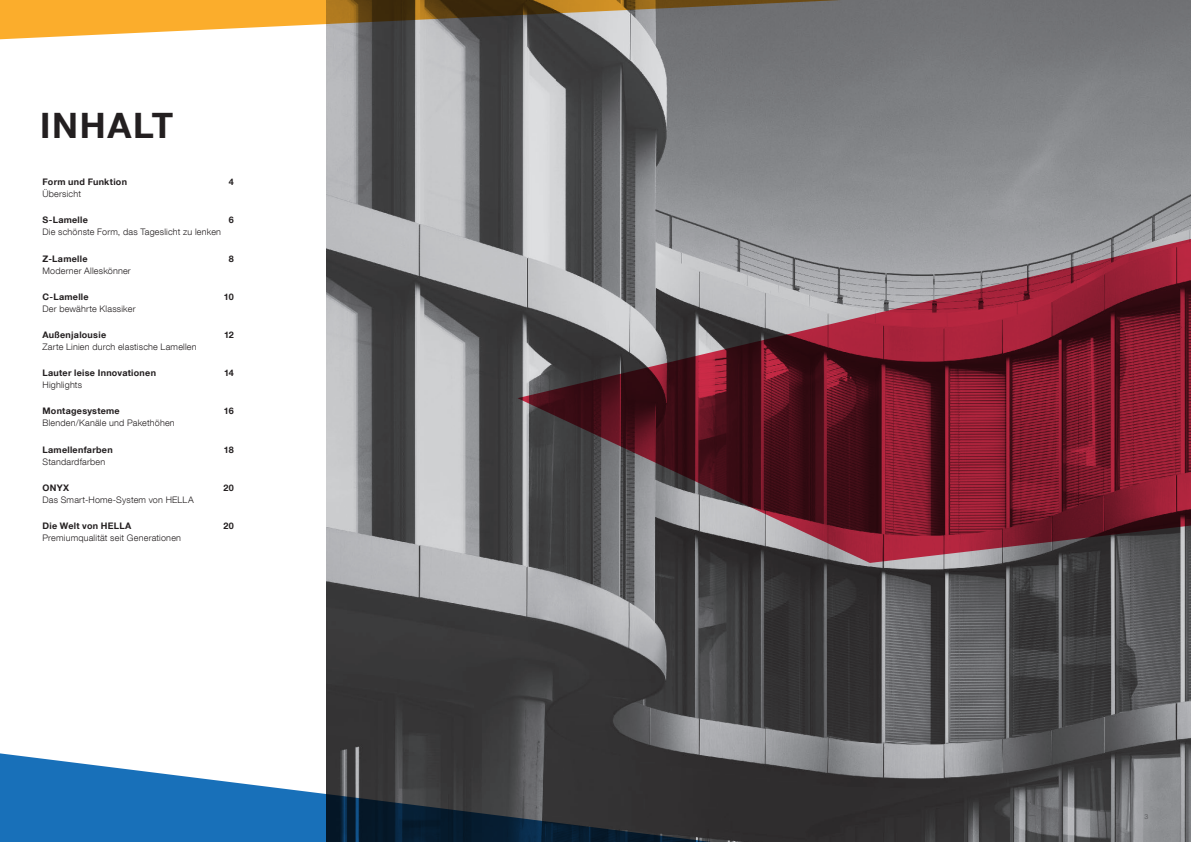
<style>
.page{position:relative;width:1191px;height:842px;background:#fff}
.page>*{position:absolute;margin:0;border:0;box-sizing:border-box;transform-origin:0 0}
.t1{font:700 35px "Helvetica Neue LT Com";letter-spacing:.05em;color:#231f20}
.t2{font:300 9px "Helvetica Neue LT Com";letter-spacing:.02em;color:#231f20}
.t3{font:700 9px "Helvetica Neue LT Com";letter-spacing:.03em;color:#231f20}
.t4{font:7px "Helvetica Neue LT Com";color:#616164}
</style>
<div class="page">
<img style="left:326px;top:0;width:865px;height:842px">
<svg style="left:0;top:0;width:1023px;height:40px;background:#9e865e"></svg>
<svg style="left:517px;top:233px;width:674px;height:330px;background:#79454f"></svg>
<svg style="left:0;top:750px;width:836px;height:92px;background:#3f5d76"></svg>
<h1 class="t1" style="left:40px;top:104px;width:135px">INHALT</h1>
<p class="t3" style="left:43px;top:176px;width:86px">Form und Funktion</p>
<p class="t3" style="left:229px;top:176px;width:7px">4</p>
<p class="t2" style="left:43px;top:189px;width:40px">Übersicht</p>
<p class="t3" style="left:43px;top:215px;width:47px">S-Lamelle</p>
<p class="t3" style="left:229px;top:215px;width:7px">6</p>
<p class="t2" style="left:43px;top:227px;width:180px">Die schönste Form, das Tageslicht zu lenken</p>
<p class="t3" style="left:43px;top:253px;width:47px">Z-Lamelle</p>
<p class="t3" style="left:229px;top:253px;width:7px">8</p>
<p class="t2" style="left:43px;top:265px;width:90px">Moderner Alleskönner</p>
<p class="t3" style="left:43px;top:291px;width:48px">C-Lamelle</p>
<p class="t3" style="left:224px;top:291px;width:11px">10</p>
<p class="t2" style="left:43px;top:303px;width:94px">Der bewährte Klassiker</p>
<p class="t3" style="left:43px;top:329px;width:65px">Außenjalousie</p>
<p class="t3" style="left:224px;top:329px;width:11px">12</p>
<p class="t2" style="left:43px;top:341px;width:156px">Zarte Linien durch elastische Lamellen</p>
<p class="t3" style="left:43px;top:367px;width:115px">Lauter leise Innovationen</p>
<p class="t3" style="left:224px;top:367px;width:11px">14</p>
<p class="t2" style="left:43px;top:379px;width:41px">Highlights</p>
<p class="t3" style="left:43px;top:405px;width:79px">Montagesysteme</p>
<p class="t3" style="left:224px;top:405px;width:11px">16</p>
<p class="t2" style="left:43px;top:418px;width:134px">Blenden/Kanäle und Pakethöhen</p>
<p class="t3" style="left:43px;top:444px;width:72px">Lamellenfarben</p>
<p class="t3" style="left:224px;top:444px;width:11px">18</p>
<p class="t2" style="left:43px;top:456px;width:64px">Standardfarben</p>
<p class="t3" style="left:43px;top:482px;width:28px">ONYX</p>
<p class="t3" style="left:223px;top:482px;width:12px">20</p>
<p class="t2" style="left:43px;top:494px;width:153px">Das Smart-Home-System von HELLA</p>
<p class="t3" style="left:43px;top:520px;width:90px">Die Welt von HELLA</p>
<p class="t3" style="left:223px;top:520px;width:12px">20</p>
<p class="t2" style="left:43px;top:532px;width:140px">Premiumqualität seit Generationen</p>
<p class="t4" style="left:1144px;top:812px;width:5px">3</p>
</div>
